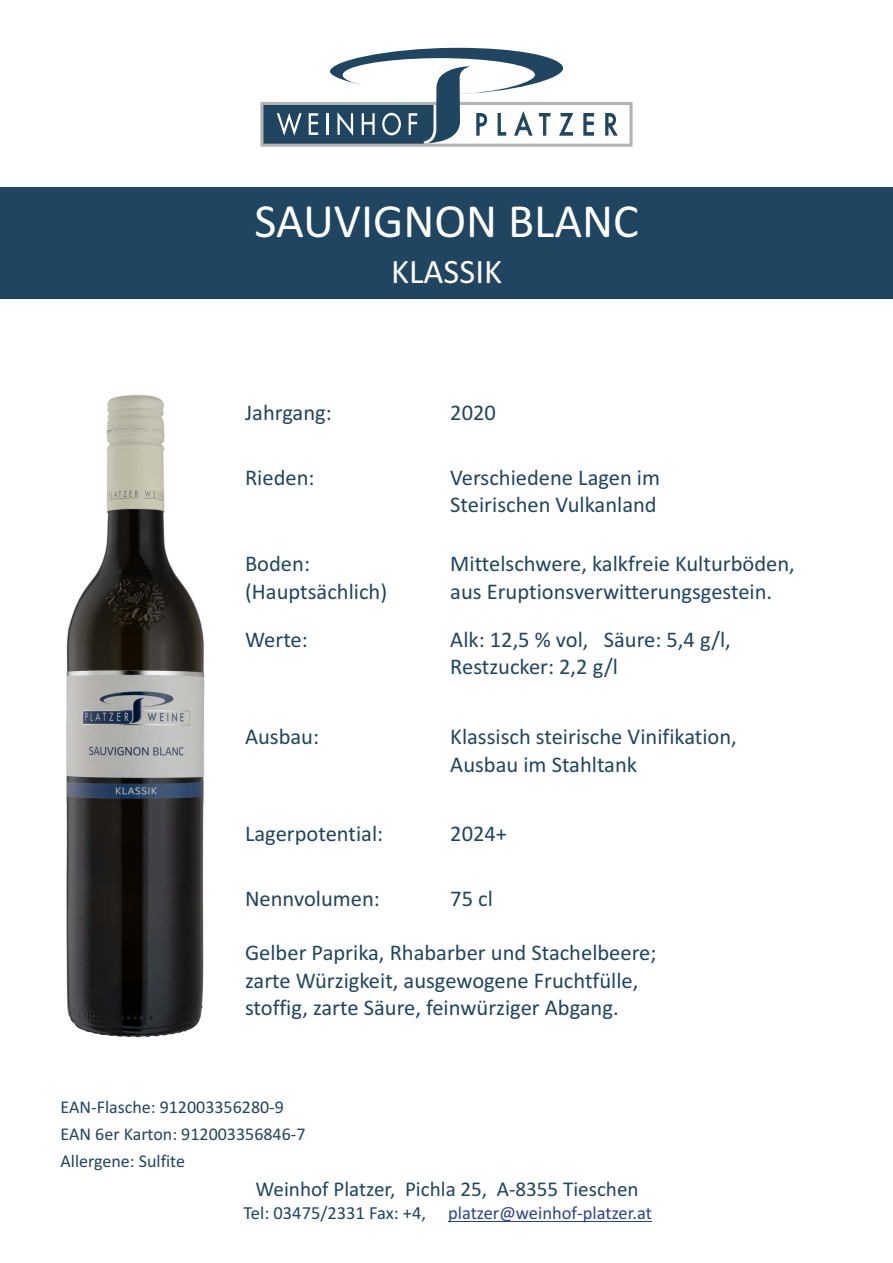
<style>
.page{position:relative;width:893px;height:1263px;background:#fff}
.page>*{position:absolute;margin:0;border:0;box-sizing:border-box;transform-origin:0 0}
.t1{font:48px "Calibri";color:#fff}
.t2{font:34.5px "Calibri";color:#fff}
.t3{font:22.5px/27.5px "Calibri";color:#1f4561}
.t4{font:21.15px "Calibri";color:#1f4561}
.t5{font:18.45px "Calibri";color:#2b4291}
.t6{font:18px "Calibri";color:#1f4561}
.s1{color:#1f4561}
</style>
<div class="page">
<img style="left:66px;top:395px;width:139px;height:643px">
<div style="left:0;top:188px;width:893px;height:111px;background:#1f4561"></div>
<hr style="left:448px;top:1221px;width:204px;height:1px;background:#2b4291">
<svg style="left:260px;top:48px;width:373px;height:99px"></svg>
<h1 class="t1" style="left:254px;top:201px;width:386px">SAUVIGNON BLANC</h1>
<h2 class="t2" style="left:391px;top:257px;width:112px">KLASSIK</h2>
<p class="t3" style="left:245px;top:401px;width:88px">Jahrgang:</p>
<p class="t3" style="left:450px;top:401px;width:47px">2020</p>
<p class="t3" style="left:245px;top:465px;width:71px">Rieden:</p>
<p class="t3" style="left:450px;top:465px;width:211px">Verschiedene Lagen im<br>Steirischen Vulkanland</p>
<p class="t3" style="left:245px;top:552px;width:144px">Boden: (Hauptsächlich)</p>
<p class="t3" style="left:245px;top:627px;width:64px">Werte:</p>
<p class="t3" style="left:450px;top:552px;width:346px">Mittelschwere, kalkfreie Kulturböden, aus Eruptionsverwitterungsgestein.</p>
<p class="t3" style="left:450px;top:627px;width:282px">Alk: 12,5 % vol, Säure: 5,4 g/l,<br>Restzucker: 2,2 g/l</p>
<p class="t3" style="left:245px;top:725px;width:76px">Ausbau:</p>
<p class="t3" style="left:450px;top:725px;width:288px">Klassisch steirische Vinifikation,<br>Ausbau im Stahltank</p>
<p class="t3" style="left:245px;top:822px;width:140px">Lagerpotential:</p>
<p class="t3" style="left:450px;top:822px;width:58px">2024+</p>
<p class="t3" style="left:245px;top:887px;width:136px">Nennvolumen:</p>
<p class="t3" style="left:450px;top:887px;width:44px">75 cl</p>
<p class="t3" style="left:245px;top:941px;width:413px">Gelber Paprika, Rhabarber und Stachelbeere; zarte Würzigkeit, ausgewogene Fruchtfülle, stoffig, zarte Säure, feinwürziger Abgang.</p>
<p class="t6" style="left:61px;top:1099px;width:225px">EAN-Flasche: 912003356280-9</p>
<p class="t6" style="left:61px;top:1126px;width:246px">EAN 6er Karton: 912003356846-7</p>
<p class="t6" style="left:61px;top:1153px;width:126px">Allergene: Sulfite</p>
<p class="t4" style="left:256px;top:1180px;width:385px">Weinhof Platzer, Pichla 25, A-8355 Tieschen</p>
<p class="t5" style="left:244px;top:1205px;width:410px"><span class="s1">Tel: 03475/2331 Fax: +4,</span> platzer@weinhof-platzer.at</p>
</div>
